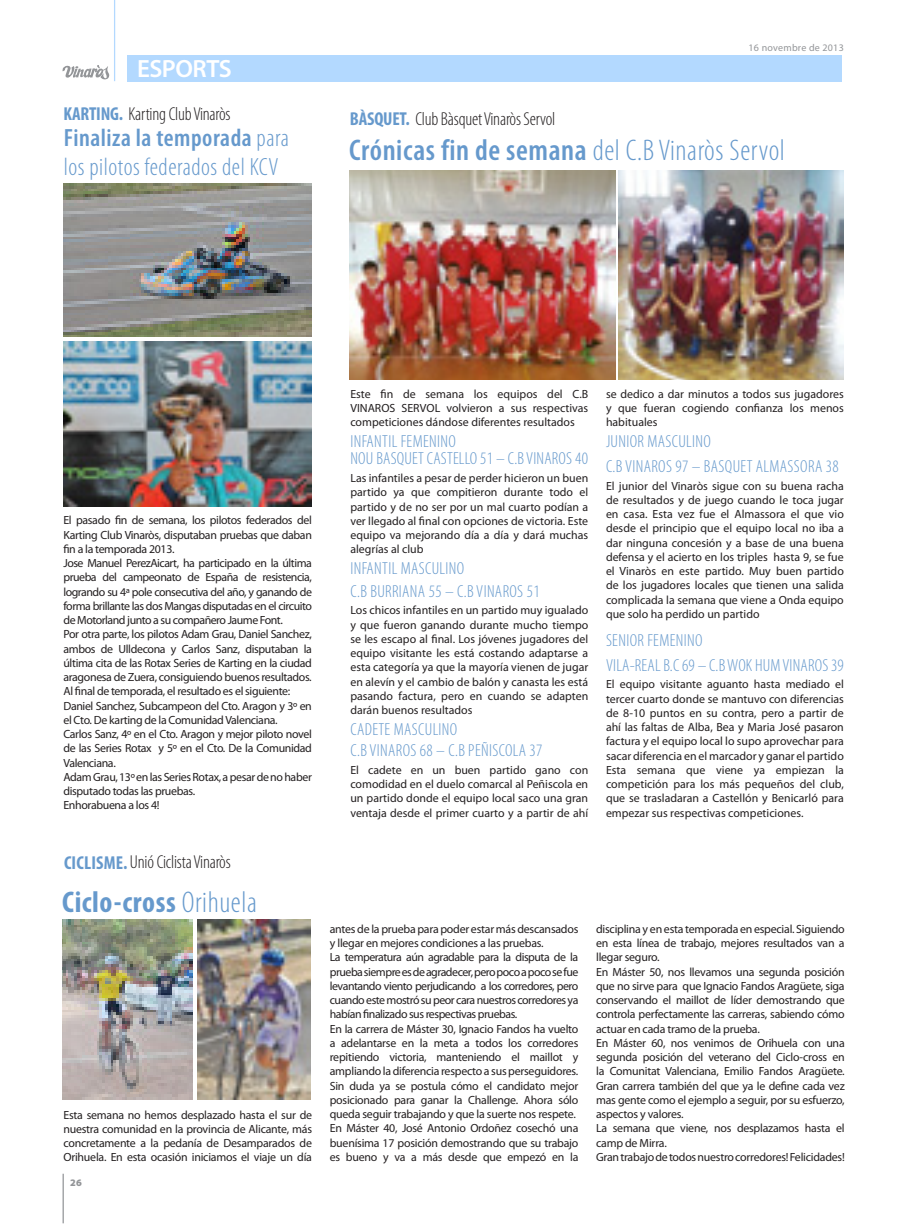
<style>
.page{position:relative;width:897px;height:1226px;background:#fff}
.page>*{position:absolute;margin:0;border:0;box-sizing:border-box;transform-origin:0 0}
.t1{font:600 condensed 30px "Myriad Pro";letter-spacing:.02em;color:#69c}
.t2{font:700 condensed 30px "Myriad Pro";letter-spacing:.02em;color:#69c}
.t3{font:300 condensed 25px/28.8px "Myriad Pro";letter-spacing:.02em;color:#69c}
.t4{font:600 25px "Myriad Pro";letter-spacing:-.02em;color:#fff}
.t5{font:300 condensed 18.75px "Myriad Pro";letter-spacing:-.01em;color:#231f20}
.t6{font:300 condensed 17.5px/24.6px "Myriad Pro";letter-spacing:.02em;color:#69c}
.t7{font:11.88px/14.2px "Myriad Pro";letter-spacing:-.02em;color:#231f20;text-align:justify}
.t8{font:10px "Myriad Pro";letter-spacing:.025em;color:#939598}
.t9{font:900 10px "Myriad Pro";color:#939598}
.s1{font-weight:700;color:#69c}
.s2{font-weight:600}
.s3{font-weight:300}
</style>
<div class="page">
<hr style="left:63px;top:1174px;width:1px;height:49px;background:#939598">
<svg style="left:62px;top:65px;width:47px;height:15px"></svg>
<hr style="left:114px;top:0;width:1px;height:81px;background:#b3d9ff">
<div style="left:127px;top:55px;width:715px;height:26px;background:#b3d9ff"></div>
<img style="left:63px;top:183px;width:248px;height:154px">
<img style="left:63px;top:341px;width:248px;height:165px">
<img style="left:349px;top:171px;width:266px;height:209px">
<img style="left:618px;top:171px;width:225px;height:209px">
<img style="left:62px;top:920px;width:131px;height:179px">
<img style="left:197px;top:920px;width:113px;height:179px">
<h2 class="t4" style="left:137px;top:53px;width:96px">ESPORTS</h2>
<h3 class="t5" style="left:63px;top:103px;width:169px"><span class="s1">KARTING.</span> Karting Club Vinaròs</h3>
<h2 class="t3" style="left:64px;top:123px;width:227px"><span class="s2">Finaliza la temporada</span> para los pilotos federados del KCV</h2>
<h3 class="t5" style="left:350px;top:108px;width:207px"><span class="s1">BÀSQUET.</span> Club Bàsquet Vinaròs Servol</h3>
<p class="t8" style="left:748px;top:41px;width:97px">16 novembre de 2013</p>
<h1 class="t1" style="left:349px;top:131px;width:437px">Crónicas fin de semana <span class="s3">del C.B Vinaròs Servol</span></h1>
<p class="t7" style="left:63px;top:513px;width:250px;text-align:left">El pasado fin de semana, los pilotos federados del Karting Club Vinaròs, disputaban pruebas que daban fin a la temporada 2013.<br>Jose Manuel PerezAicart, ha participado en la última prueba del campeonato de España de resistencia, logrando su 4ª pole consecutiva del año, y ganando de forma brillante las dos Mangas disputadas en el circuito de Motorland junto a su compañero Jaume Font.<br>Por otra parte, los pilotos Adam Grau, Daniel Sanchez, ambos de Ulldecona y Carlos Sanz, disputaban la última cita de las Rotax Series de Karting en la ciudad aragonesa de Zuera, consiguiendo buenos resultados.<br>Al final de temporada, el resultado es el siguiente:<br>Daniel Sanchez, Subcampeon del Cto. Aragon y 3º en el Cto. De karting de la Comunidad Valenciana.<br>Carlos Sanz, 4º en el Cto. Aragon y mejor piloto novel de las Series Rotax y 5º en el Cto. De la Comunidad Valenciana.<br>Adam Grau, 13º en las Series Rotax, a pesar de no haber disputado todas las pruebas.<br>Enhorabuena a los 4!</p>
<h3 class="t5" style="left:64px;top:851px;width:168px"><span class="s1">CICLISME.</span> Unió Ciclista Vinaròs</h3>
<h1 class="t2" style="left:62px;top:883px;width:196px">Ciclo-cross <span class="s3">Orihuela</span></h1>
<p class="t7" style="left:63px;top:1107px;width:250px">Esta semana no hemos desplazado hasta el sur de nuestra comunidad en la provincia de Alicante, más concretamente a la pedanía de Desamparados de Orihuela. En esta ocasión iniciamos el viaje un día</p>
<p class="t9" style="left:70px;top:1176px;width:13px">26</p>
<p class="t7" style="left:350px;top:386px;width:239px">Este fin de semana los equipos del C.B VINAROS SERVOL volvieron a sus respectivas competiciones dándose diferentes resultados</p>
<h3 class="t6" style="left:350px;top:433px;width:239px;line-height:17.1px">INFANTIL FEMENINO<br>NOU BASQUET CASTELLO 51 – C.B VINAROS 40</h3>
<p class="t7" style="left:350px;top:471px;width:239px">Las infantiles a pesar de perder hicieron un buen partido ya que compitieron durante todo el partido y de no ser por un mal cuarto podían a ver llegado al final con opciones de victoria. Este equipo va mejorando día a día y dará muchas alegrías al club</p>
<h3 class="t6" style="left:350px;top:558px;width:191px;line-height:22.1px">INFANTIL MASCULINO<br>C.B BURRIANA 55 – C.B VINAROS 51</h3>
<p class="t7" style="left:350px;top:603px;width:239px">Los chicos infantiles en un partido muy igualado y que fueron ganando durante mucho tiempo se les escapo al final. Los jóvenes jugadores del equipo visitante les está costando adaptarse a esta categoría ya que la mayoría vienen de jugar en alevín y el cambio de balón y canasta les está pasando factura, pero en cuando se adapten darán buenos resultados</p>
<h3 class="t6" style="left:350px;top:719px;width:193px;line-height:21px">CADETE MASCULINO<br>C.B VINAROS 68 – C.B PEÑISCOLA 37</h3>
<p class="t7" style="left:350px;top:763px;width:239px">El cadete en un buen partido gano con comodidad en el duelo comarcal al Peñiscola en un partido donde el equipo local saco una gran ventaja desde el primer cuarto y a partir de ahí</p>
<p class="t7" style="left:606px;top:386px;width:239px">se dedico a dar minutos a todos sus jugadores y que fueran cogiendo confianza los menos habituales</p>
<h3 class="t6" style="left:606px;top:429px;width:234px">JUNIOR MASCULINO<br>C.B VINAROS 97 – BASQUET ALMASSORA 38</h3>
<p class="t7" style="left:606px;top:478px;width:239px">El junior del Vinaròs sigue con su buena racha de resultados y de juego cuando le toca jugar en casa. Esta vez fue el Almassora el que vio desde el principio que el equipo local no iba a dar ninguna concesión y a base de una buena defensa y el acierto en los triples hasta 9, se fue el Vinaròs en este partido. Muy buen partido de los jugadores locales que tienen una salida complicada la semana que viene a Onda equipo que solo ha perdido un partido</p>
<h3 class="t6" style="left:606px;top:628px;width:239px">SENIOR FEMENINO<br>VILA-REAL B.C 69 – C.B WOK HUM VINAROS 39</h3>
<p class="t7" style="left:606px;top:677px;width:239px">El equipo visitante aguanto hasta mediado el tercer cuarto donde se mantuvo con diferencias de 8-10 puntos en su contra, pero a partir de ahí las faltas de Alba, Bea y Maria José pasaron factura y el equipo local lo supo aprovechar para sacar diferencia en el marcador y ganar el partido Esta semana que viene ya empiezan la competición para los más pequeños del club, que se trasladaran a Castellón y Benicarló para empezar sus respectivas competiciones.</p>
<p class="t7" style="left:330px;top:922px;width:250px;text-align:left">antes de la prueba para poder estar más descansados y llegar en mejores condiciones a las pruebas.<br>La temperatura aún agradable para la disputa de la prueba siempre es de agradecer, pero poco a poco se fue levantando viento perjudicando a los corredores, pero cuando este mostró su peor cara nuestros corredores ya habían finalizado sus respectivas pruebas.<br>En la carrera de Máster 30, Ignacio Fandos ha vuelto a adelantarse en la meta a todos los corredores repitiendo victoria, manteniendo el maillot y ampliando la diferencia respecto a sus perseguidores.<br>Sin duda ya se postula cómo el candidato mejor posicionado para ganar la Challenge. Ahora sólo queda seguir trabajando y que la suerte nos respete.<br>En Máster 40, José Antonio Ordoñez cosechó una buenísima 17 posición demostrando que su trabajo es bueno y va a más desde que empezó en la</p>
<p class="t7" style="left:596px;top:922px;width:250px;text-align:left">disciplina y en esta temporada en especial. Siguiendo en esta línea de trabajo, mejores resultados van a llegar seguro.<br>En Máster 50, nos llevamos una segunda posición que no sirve para que Ignacio Fandos Aragüete, siga conservando el maillot de líder demostrando que controla perfectamente las carreras, sabiendo cómo actuar en cada tramo de la prueba.<br>En Máster 60, nos venimos de Orihuela con una segunda posición del veterano del Ciclo-cross en la Comunitat Valenciana, Emilio Fandos Aragüete.<br>Gran carrera también del que ya le define cada vez mas gente como el ejemplo a seguir, por su esfuerzo, aspectos y valores.<br>La semana que viene, nos desplazamos hasta el camp de Mirra.<br>Gran trabajo de todos nuestro corredores! Felicidades!</p>
</div>
